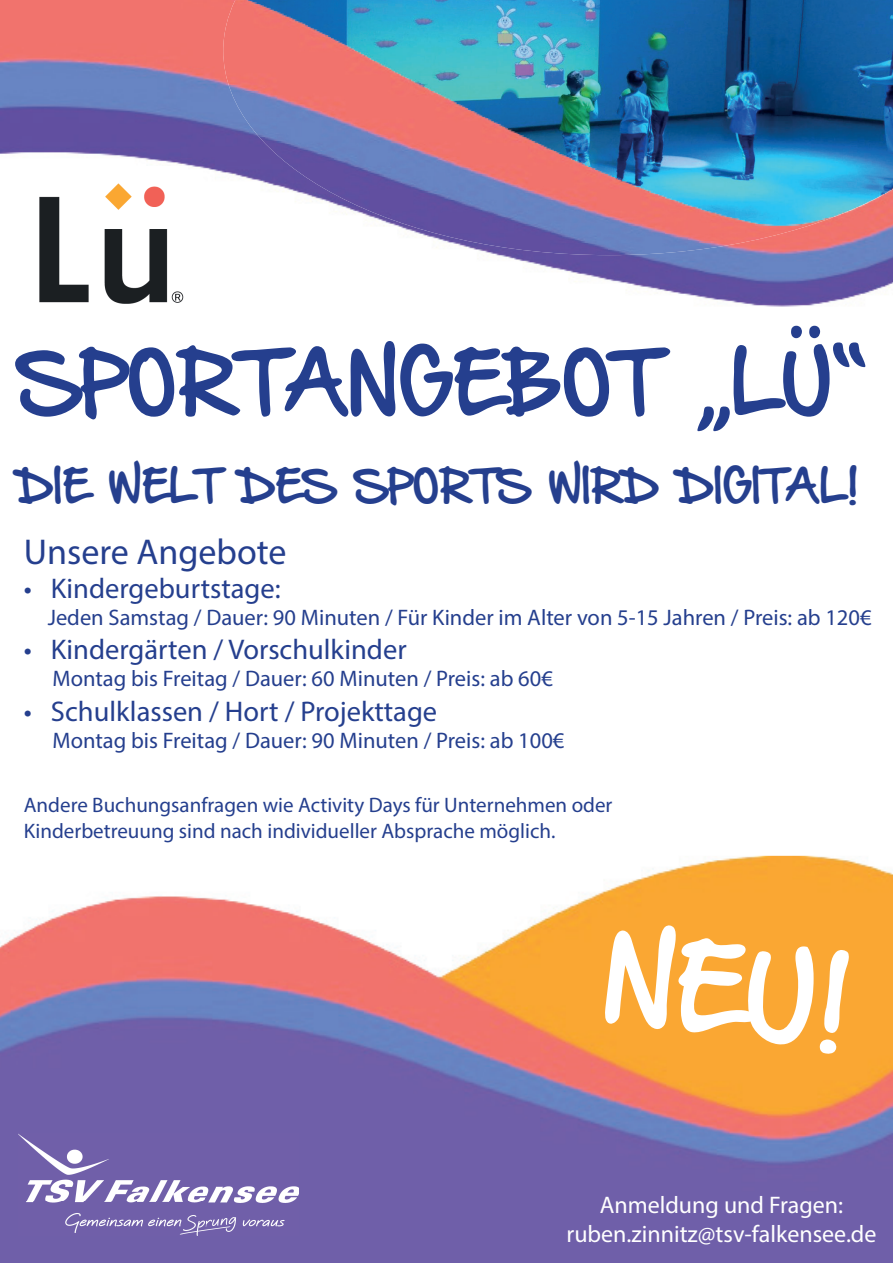
<style>
.page{position:relative;width:893px;height:1263px;background:#fff}
.page>*{position:absolute;margin:0;border:0;box-sizing:border-box;transform-origin:0 0}
.t1{font:97.5px "Hand Of Sean Demo";color:#fff}
.t2{font:70.5px "Hand Of Sean Demo";color:#253f8e}
.t3{font:37.5px "Hand Of Sean Demo";color:#253f8e}
.t4{font:36px "Myriad Pro";color:#253f8e}
.t5{font:28.5px "Myriad Pro";color:#253f8e}
.t6{font:24px/28.8px "Myriad Pro";color:#fff;text-align:center}
.t7{font:22.5px "Myriad Pro";color:#253f8e}
.t8{font:21px/25.2px "Myriad Pro";color:#253f8e}
</style>
<div class="page">
<img style="left:0;top:0;width:893px;height:307px">
<img style="left:223px;top:0;width:670px;height:255px">
<img style="left:0;top:856px;width:893px;height:407px">
<img style="left:18px;top:1134px;width:281px;height:101px">
<img style="left:24px;top:167px;width:164px;height:140px">
<h2 class="t2" style="left:18px;top:351px;width:850px">SPORTANGEBOT „LÜ“</h2>
<h3 class="t3" style="left:18px;top:469px;width:842px">DIE WELT DES SPORTS WIRD DIGITAL!</h3>
<h3 class="t4" style="left:24px;top:530px;width:264px">Unsere Angebote</h3>
<p class="t5" style="left:24px;top:571px;width:258px">• Kindergeburtstage:</p>
<p class="t7" style="left:48px;top:604px;width:825px">Jeden Samstag / Dauer: 90 Minuten / Für Kinder im Alter von 5-15 Jahren / Preis: ab 120€</p>
<p class="t5" style="left:24px;top:632px;width:384px">• Kindergärten / Vorschulkinder</p>
<p class="t7" style="left:52px;top:665px;width:502px">Montag bis Freitag / Dauer: 60 Minuten / Preis: ab 60€</p>
<p class="t5" style="left:24px;top:693px;width:415px">• Schulklassen / Hort / Projekttage</p>
<p class="t7" style="left:52px;top:726px;width:513px">Montag bis Freitag / Dauer: 90 Minuten / Preis: ab 100€</p>
<p class="t8" style="left:24px;top:792px;width:590px">Andere Buchungsanfragen wie Activity Days für Unternehmen oder<br>Kinderbetreuung sind nach individueller Absprache möglich.</p>
<h1 class="t1" style="left:612px;top:932px;width:246px;rotate:7deg">NEU!</h1>
<p class="t6" style="left:566px;top:1190px;width:311px">Anmeldung und Fragen: ruben.zinnitz@tsv-falkensee.de</p>
</div>
